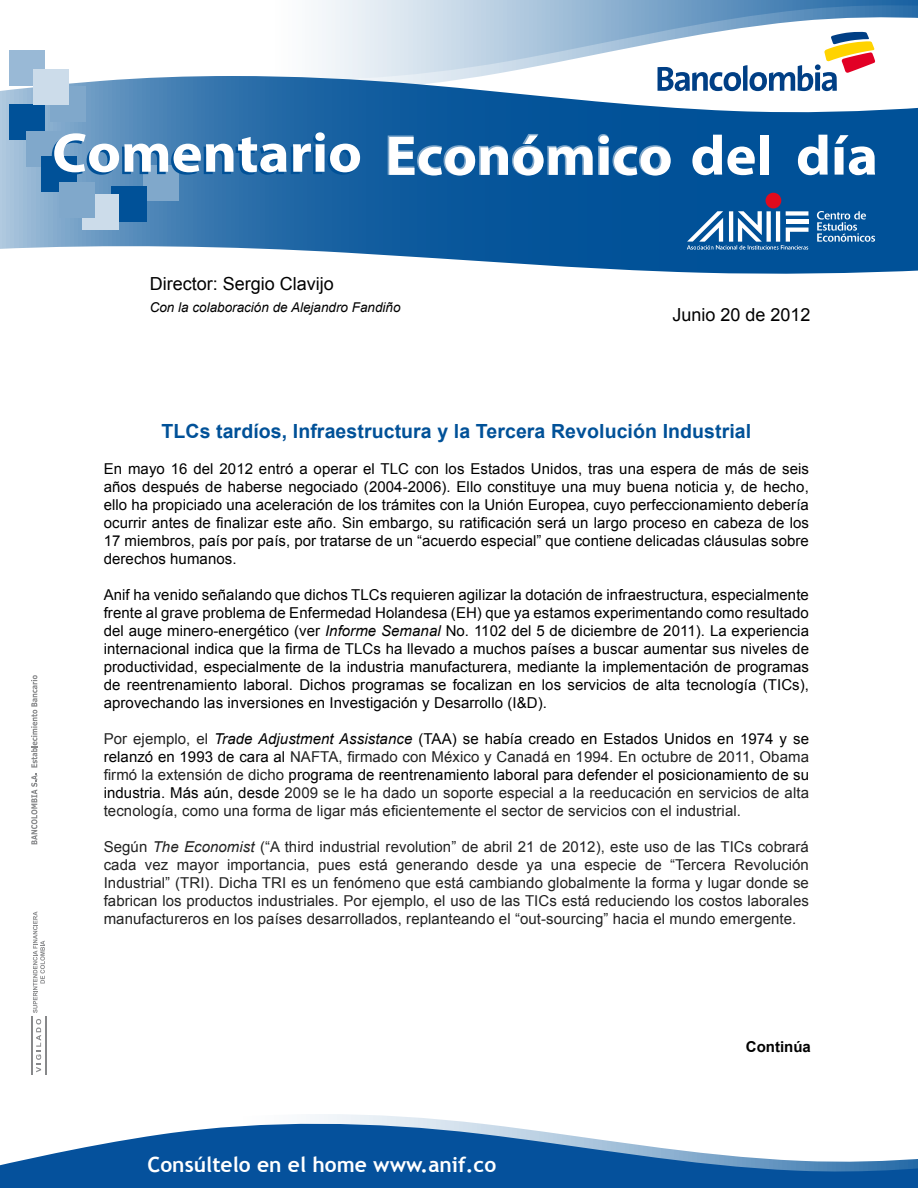
<style>
.page{position:relative;width:918px;height:1188px;background:#fff}
.page>*{position:absolute;margin:0;border:0;box-sizing:border-box;transform-origin:0 0}
.t1{font:700 21px "Trebuchet MS";color:#fff}
.t2{font:700 19.5px "Arial";letter-spacing:.005em;color:#005198}
.t3{font:18px "Arial";color:#000}
.t4{font:15px/18px "Arial";letter-spacing:.005em;color:#000;text-align:justify}
.t5{font:15px/18px "Arial";letter-spacing:.005em;color:#222;text-align:justify}
.t6{font:700 15px "Arial";color:#000}
.t7{font:italic 13.5px "Arial";color:#000}
.s1{font-style:italic}
.s2{font-style:italic;color:#000}
.s3{color:#000}
</style>
<div class="page">
<svg style="left:318px;top:0;width:600px;height:76px"></svg>
<svg style="left:0;top:76px;width:828px;height:27px"></svg>
<svg style="left:0;top:103px;width:918px;height:171px"></svg>
<svg style="left:310px;top:1114px;width:121px;height:5px"></svg>
<svg style="left:658px;top:32px;width:217px;height:59px"></svg>
<svg style="left:817px;top:211px;width:58px;height:31px"></svg>
<div style="left:766px;top:193px;width:15px;height:15px;background:#e00a1d;border-radius:50%"></div>
<svg style="left:687px;top:211px;width:122px;height:39px"></svg>
<svg style="left:767px;top:211px;width:4px;height:31px"></svg>
<hr style="left:776px;top:211px;width:4px;height:31px;background:#fff">
<div style="left:143px;top:165px;width:36px;height:36px;background:#80a8cb"></div>
<div style="left:50px;top:86px;width:36px;height:36px;background:#80a8cb"></div>
<div style="left:9px;top:50px;width:36px;height:36px;background:#99b9d6"></div>
<div style="left:9px;top:104px;width:36px;height:36px;background:#005198"></div>
<div style="left:26px;top:131px;width:36px;height:36px;background:#80a8cb"></div>
<div style="left:41px;top:156px;width:36px;height:36px;background:#005198"></div>
<div style="left:111px;top:186px;width:36px;height:36px;background:#005198"></div>
<div style="left:83px;top:194px;width:36px;height:36px;background:#ccdcea"></div>
<div style="left:33px;top:69px;width:36px;height:36px;background:#ccdcea"></div>
<div style="left:59px;top:182px;width:36px;height:36px;background:#80a8cb"></div>
<svg style="left:52px;top:132px;width:308px;height:43px"></svg>
<svg style="left:387px;top:133px;width:284px;height:43px"></svg>
<div style="left:760px;top:138px;width:9px;height:40px;background:#005198"></div>
<svg style="left:692px;top:135px;width:63px;height:43px"></svg>
<div style="left:760px;top:135px;width:9px;height:40px;background:#fff"></div>
<svg style="left:798px;top:135px;width:30px;height:43px"></svg>
<svg style="left:835px;top:135px;width:40px;height:43px"></svg>
<svg style="left:0;top:1119px;width:918px;height:69px;fill:#05519c"></svg>
<svg style="left:31px;top:675px;width:6px;height:169px"></svg>
<hr style="left:31px;top:1016px;width:1px;height:59px;background:#87888a">
<hr style="left:45px;top:1016px;width:1px;height:59px;background:#87888a">
<svg style="left:36px;top:1019px;width:5px;height:53px"></svg>
<svg style="left:33px;top:911px;width:12px;height:102px"></svg>
<p class="t3" style="left:150px;top:272px;width:186px">Director: Sergio Clavijo</p>
<p class="t7" style="left:150px;top:298px;width:252px">Con la colaboración de Alejandro Fandiño</p>
<p class="t3" style="left:673px;top:303px;width:140px">Junio 20 de 2012</p>
<h2 class="t2" style="left:161px;top:418px;width:591px">TLCs tardíos, Infraestructura y la Tercera Revolución Industrial</h2>
<p class="t4" style="left:104px;top:460px;width:707px">En mayo 16 del 2012 entró a operar el TLC con los Estados Unidos, tras una espera de más de seis años después de haberse negociado (2004-2006). Ello constituye una muy buena noticia y, de hecho, ello ha propiciado una aceleración de los trámites con la Unión Europea, cuyo perfeccionamiento debería ocurrir antes de finalizar este año. Sin embargo, su ratificación será un largo proceso en cabeza de los 17 miembros, país por país, por tratarse de un “acuerdo especial” que contiene delicadas cláusulas sobre derechos humanos.</p>
<p class="t4" style="left:104px;top:586px;width:707px">Anif ha venido señalando que dichos TLCs requieren agilizar la dotación de infraestructura, especialmente frente al grave problema de Enfermedad Holandesa (EH) que ya estamos experimentando como resultado del auge minero-energético (ver <span class="s1">Informe Semanal</span> No. 1102 del 5 de diciembre de 2011). La experiencia internacional indica que la firma de TLCs ha llevado a muchos países a buscar aumentar sus niveles de productividad, especialmente de la industria manufacturera, mediante la implementación de programas de reentrenamiento laboral. Dichos programas se focalizan en los servicios de alta tecnología (TICs), aprovechando las inversiones en Investigación y Desarrollo (I&amp;D).</p>
<p class="t5" style="left:104px;top:730px;width:707px">Por ejemplo, el <span class="s2">Trade Adjustment Assistance</span> <span class="s3">(TAA) se había creado en Estados Unidos en 1974 y se relanzó en 1993 de cara al</span> NAFTA, firmado con México y Canadá en 1994. En octubre de 2011, Obama firmó la extensión de dicho <span class="s3">programa de reentrenamiento laboral para defender el posicionamiento de su industria. Más aún, desde</span> 2009 se le ha dado un soporte especial a la reeducación en servicios de alta tecnología, como una forma de ligar más eficientemente el sector de servicios con el industrial.</p>
<p class="t5" style="left:104px;top:838px;width:707px">Según <span class="s1">The Economist</span> (“A third industrial revolution” de abril 21 de 2012), este uso de las TICs cobrará cada vez mayor importancia, pues está generando desde ya una especie de “Tercera Revolución Industrial” (TRI). Dicha TRI es un fenómeno que está cambiando globalmente la forma y lugar donde se fabrican los productos industriales. Por ejemplo, el uso de las TICs está reduciendo los costos laborales manufactureros en los países desarrollados, replanteando el “out-sourcing” hacia el mundo emergente.</p>
<h1 class="t1" style="left:148px;top:1152px;width:350px">Consúltelo en el home www.anif.co</h1>
<p class="t6" style="left:746px;top:1037px;width:66px">Continúa</p>
</div>
